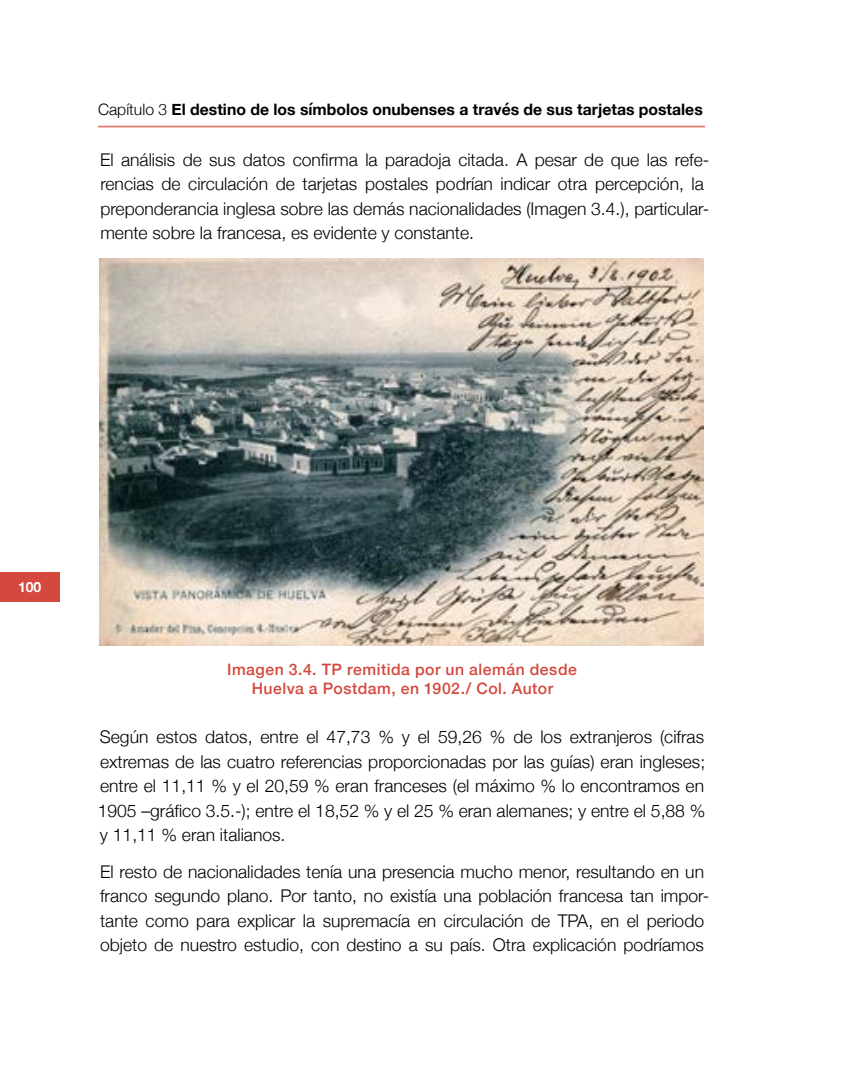
<style>
.page{position:relative;width:844px;height:1092px;background:#fff}
.page>*{position:absolute;margin:0;border:0;box-sizing:border-box;transform-origin:0 0}
.t1{font:300 17.5px/24.5px "Helvetica Neue";color:#000}
.t2{font:700 15.75px "Helvetica Neue";color:#000}
.t3{font:500 15.75px/18.9px "Helvetica Neue";letter-spacing:.03em;color:#d4483e;text-align:center}
.t4{font:700 14px "Helvetica Neue";color:#fff}
.s1{font-weight:300}
</style>
<div class="page">
<div style="left:0;top:572px;width:60px;height:29px;background:#d4483e"></div>
<hr style="left:98px;top:126px;width:606px;height:1px;background:#df7a68">
<img style="left:99px;top:258px;width:604px;height:387px">
<p class="t2" style="left:98px;top:97px;width:606px"><span class="s1">Capítulo 3</span> El destino de los símbolos onubenses a través de sus tarjetas postales</p>
<p class="t1" style="left:100px;top:146px;width:610px">El análisis de sus datos confirma la paradoja citada. A pesar de que las refe&shy;rencias de circulación de tarjetas postales podrían indicar otra percepción, la preponderancia inglesa sobre las demás nacionalidades (Imagen 3.4.), particular&shy;mente sobre la francesa, es evidente y constante.</p>
<p class="t4" style="left:18px;top:575px;width:25px">100</p>
<p class="t3" style="left:227px;top:658px;width:351px">Imagen 3.4. TP remitida por un alemán desde<br>Huelva a Postdam, en 1902./ Col. Autor</p>
<p class="t1" style="left:98px;top:723px;width:609px;text-align:justify">Según estos datos, entre el 47,73 % y el 59,26 % de los extranjeros (cifras extremas de las cuatro referencias proporcionadas por las guías) eran ingleses; entre el 11,11 % y el 20,59 % eran franceses (el máximo % lo encontramos en 1905 –gráfico 3.5.-); entre el 18,52 % y el 25 % eran alemanes; y entre el 5,88 % y 11,11 % eran italianos.</p>
<p class="t1" style="left:100px;top:858px;width:610px">El resto de nacionalidades tenía una presencia mucho menor, resultando en un franco segundo plano. Por tanto, no existía una población francesa tan impor&shy;tante como para explicar la supremacía en circulación de TPA, en el periodo objeto de nuestro estudio, con destino a su país. Otra explicación podríamos</p>
</div>
